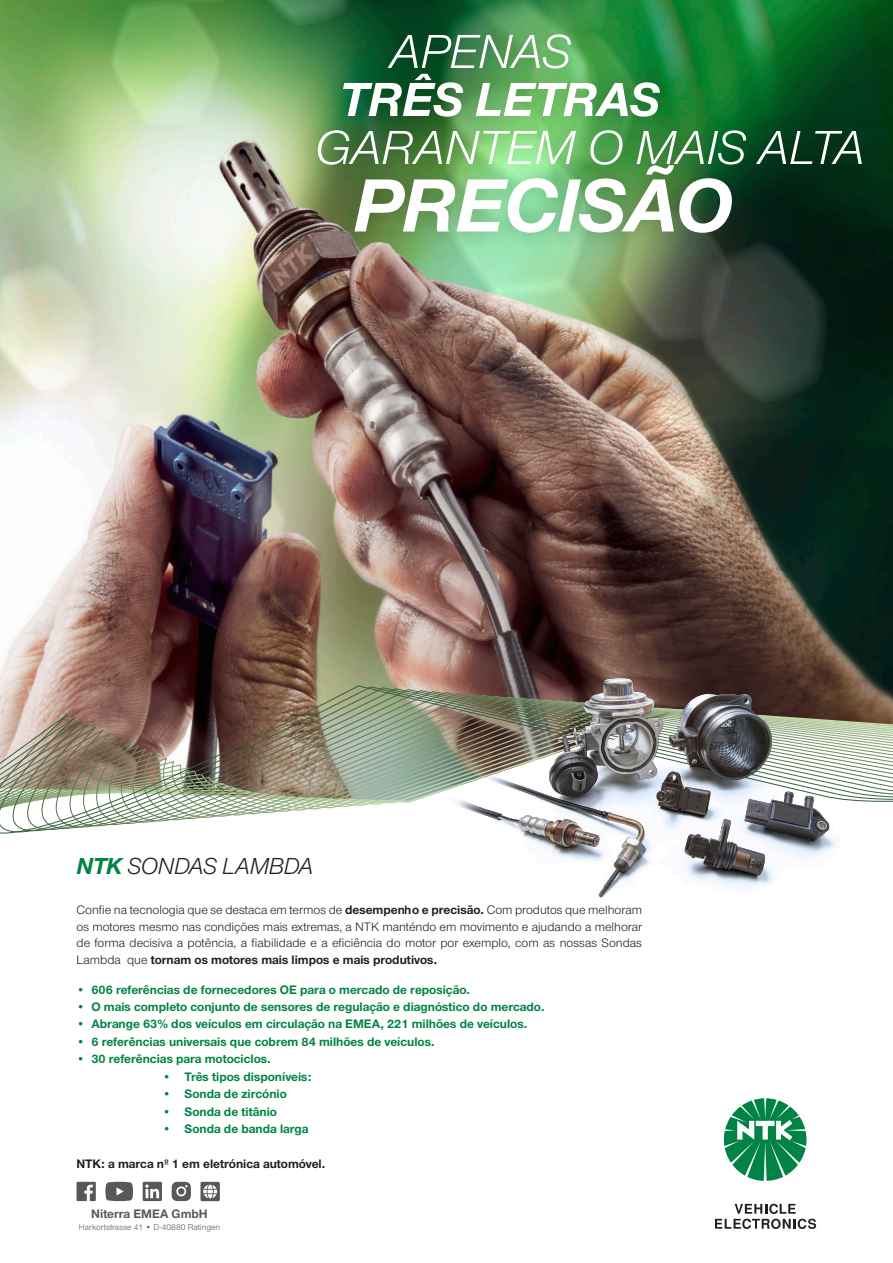
<style>
.page{position:relative;width:893px;height:1263px;background:#fff}
.page>*{position:absolute;margin:0;border:0;box-sizing:border-box;transform-origin:0 0}
.HeadTitel_Nimbus_regular_italic_32_32pt{font:italic 700 78px "Nimbus San Nov";letter-spacing:-.015em;color:#fff}
.HeadTitel_Nimbus_regular_italic_32_32pt-2{font:italic 49.5px "Nimbus San Nov";letter-spacing:-.01em;color:#fff}
.HeadTitel_Nimbus_regular_italic_32_32pt-3{font:italic 700 49.5px "Nimbus San Nov";letter-spacing:-.01em;color:#fff}
.Text_Regular_8_5_11{font:italic 24px "Nimbus San Nov";letter-spacing:-.015em;color:#231f20}
.Bullet_Bold_8_5_11_green{font:700 12.75px "Nimbus San Nov";color:#008345}
.Text_Regular_8_5_11-2{font:12.75px/16.5px "Nimbus San Nov";color:#231f20;text-align:justify}
.Bullet_Bold_8_5_11_green-2{font:700 12.75px "Nimbus San Nov";color:#231f20}
.t1{font:700 12.75px "Nimbus San Nov";color:#57585a}
.t2{font:8.7px "Nimbus San Nov";color:#57585a}
.s1{font-weight:700;color:#008345}
.s2{font-weight:700}
</style>
<div class="page">
<img style="left:0;top:0;width:893px;height:686px">
<svg style="left:0;top:686px;width:817px;height:541px"></svg>
<svg style="left:715px;top:1204px;width:101px;height:25px"></svg>
<div style="left:721px;top:1095px;width:89px;height:89px;background:#fff;border-radius:50%"></div>
<svg style="left:724px;top:1098px;width:82px;height:83px"></svg>
<img style="left:406px;top:571px;width:487px;height:345px">
<svg style="left:77px;top:1182px;width:19px;height:19px"></svg>
<svg style="left:105px;top:1182px;width:28px;height:19px"></svg>
<svg style="left:143px;top:1182px;width:19px;height:19px"></svg>
<svg style="left:172px;top:1182px;width:19px;height:19px"></svg>
<div style="left:200px;top:1182px;width:20px;height:19px;background:#57585a;border-radius:2px"></div>
<svg style="left:203px;top:1184px;width:14px;height:14px"></svg>
<div style="left:299px;top:16px;width:581px;height:236px;background:#231f20;opacity:.25"></div>
<p class="HeadTitel_Nimbus_regular_italic_32_32pt-2" style="left:390px;top:24px;width:183px">APENAS</p>
<p class="HeadTitel_Nimbus_regular_italic_32_32pt-3" style="left:339px;top:71px;width:323px">TRÊS LETRAS</p>
<p class="HeadTitel_Nimbus_regular_italic_32_32pt-2" style="left:315px;top:120px;width:552px">GARANTEM O MAIS ALTA</p>
<p class="HeadTitel_Nimbus_regular_italic_32_32pt" style="left:353px;top:160px;width:381px">PRECISÃO</p>
<p class="Text_Regular_8_5_11" style="left:77px;top:852px;width:238px"><span class="s1">NTK</span> SONDAS LAMBDA</p>
<p class="Text_Regular_8_5_11-2" style="left:77px;top:902px;width:567px">Confie na tecnologia que se destaca em termos de <span class="s2">desempenho e precisão.</span> Com produtos que melhoram os motores mesmo nas condições mais extremas, a NTK manténdo em movimento e ajudando a melhorar de forma decisiva a potência, a fiabilidade e a eficiência do motor por exemplo, com as nossas Sondas Lambda que <span class="s2">tornam os motores mais limpos e mais produtivos.</span></p>
<p class="Bullet_Bold_8_5_11_green" style="left:77px;top:982px;width:395px">• 606 referências de fornecedores OE para o mercado de reposição.</p>
<p class="Bullet_Bold_8_5_11_green" style="left:77px;top:999px;width:470px">• O mais completo conjunto de sensores de regulação e diagnóstico do mercado.</p>
<p class="Bullet_Bold_8_5_11_green" style="left:77px;top:1016px;width:452px">• Abrange 63% dos veículos em circulação na EMEA, 221 milhões de veículos.</p>
<p class="Bullet_Bold_8_5_11_green" style="left:77px;top:1034px;width:360px">• 6 referências universais que cobrem 84 milhões de veículos.</p>
<p class="Bullet_Bold_8_5_11_green" style="left:77px;top:1051px;width:196px">• 30 referências para motociclos.</p>
<p class="Bullet_Bold_8_5_11_green" style="left:163px;top:1069px;width:151px">• Três tipos disponíveis:</p>
<p class="Bullet_Bold_8_5_11_green" style="left:163px;top:1086px;width:126px">• Sonda de zircónio</p>
<p class="Bullet_Bold_8_5_11_green" style="left:163px;top:1104px;width:116px">• Sonda de titânio</p>
<p class="Bullet_Bold_8_5_11_green" style="left:163px;top:1121px;width:147px">• Sonda de banda larga</p>
<p class="Bullet_Bold_8_5_11_green-2" style="left:77px;top:1156px;width:250px">NTK: a marca nº 1 em eletrónica automóvel.</p>
<p class="t1" style="left:91px;top:1207px;width:118px">Niterra EMEA GmbH</p>
<p class="t2" style="left:79px;top:1222px;width:143px">Harkortstrasse 41 • D-40880 Ratingen</p>
</div>
